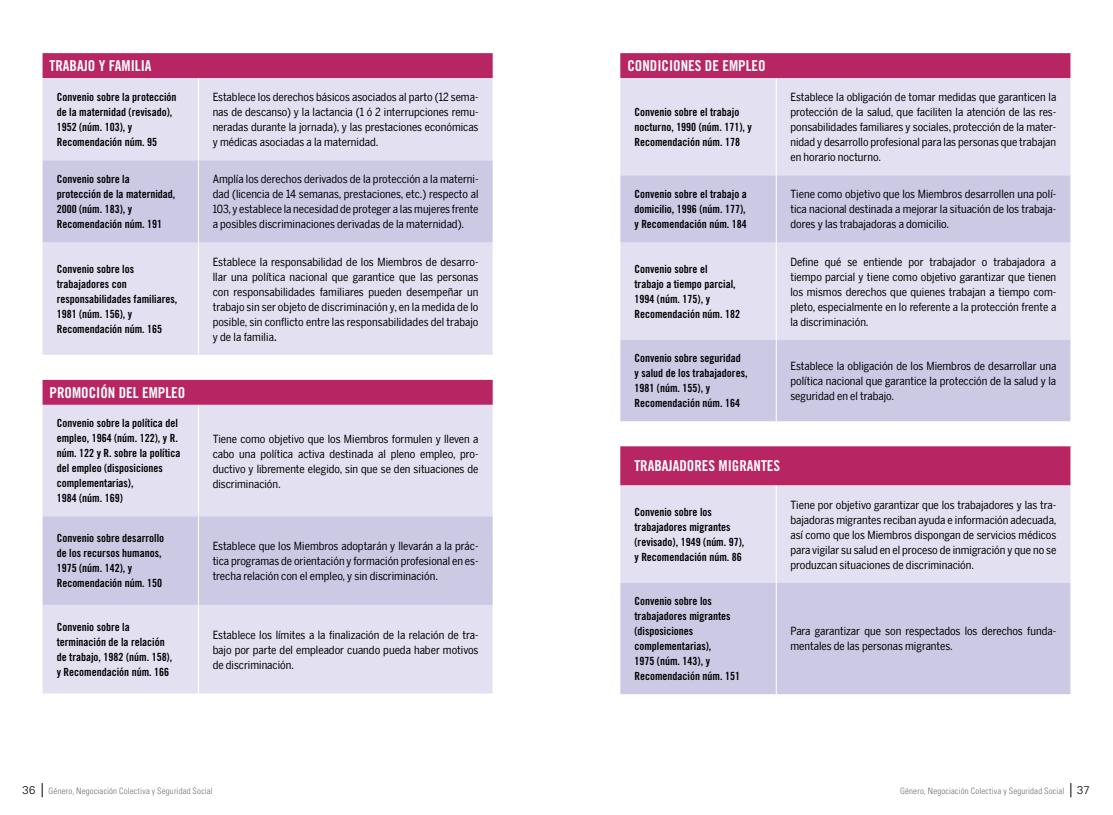
<style>
.page{position:relative;width:1113px;height:815px;background:#fff}
.page>*{position:absolute;margin:0;border:0;box-sizing:border-box;transform-origin:0 0}
.t1{font:15px "Trade Gothic LT Std Bd Cn 20";color:#fff}
.t2{font:11.25px/15px "Benton Sans Cond";color:#000;text-align:justify}
.t3{font:11.25px/15px "Trade Gothic LT Std Bd Cn 20";color:#000}
.t4{font:300 condensed 8.75px "Univers LT Std";letter-spacing:.02em;color:#6d6e71}
.s1{font-weight:500}
.s2{font-stretch:normal;font-size:11.25px;color:#000}
</style>
<div class="page">
<svg style="left:42px;top:783px;width:1px;height:14px"></svg>
<svg style="left:1070px;top:783px;width:1px;height:14px"></svg>
<div style="left:43px;top:53px;width:450px;height:25px;background:#b72563"></div>
<div style="left:43px;top:78px;width:450px;height:615px;background:#e3e1f1"></div>
<svg style="left:43px;top:160px;width:450px;height:445px;background:#d9cfe5"></svg>
<hr style="left:198px;top:78px;width:1px;height:82px;background:#fff">
<hr style="left:198px;top:160px;width:1px;height:83px;background:#fff">
<hr style="left:198px;top:243px;width:1px;height:112px;background:#fff">
<hr style="left:198px;top:405px;width:1px;height:111px;background:#fff">
<hr style="left:198px;top:516px;width:1px;height:89px;background:#fff">
<hr style="left:198px;top:605px;width:1px;height:88px;background:#fff">
<div style="left:620px;top:53px;width:450px;height:25px;background:#b72563"></div>
<div style="left:620px;top:78px;width:450px;height:97px;background:#e3e1f1"></div>
<svg style="left:620px;top:175px;width:450px;height:519px;background:#d5c8e1"></svg>
<hr style="left:776px;top:78px;width:1px;height:97px;background:#fff">
<hr style="left:776px;top:175px;width:1px;height:68px;background:#fff">
<hr style="left:776px;top:243px;width:1px;height:97px;background:#fff">
<hr style="left:776px;top:340px;width:1px;height:81px;background:#fff">
<hr style="left:776px;top:485px;width:1px;height:98px;background:#fff">
<hr style="left:776px;top:583px;width:1px;height:111px;background:#fff">
<h1 class="t1" style="left:50px;top:57px;width:103px">Trabajo y familia</h1>
<p class="t3" style="left:57px;top:89px;width:121px">Convenio sobre la protección de la maternidad (revisado),<br>1952 (núm. 103), y<br>Recomendación núm. 95</p>
<p class="t2" style="left:213px;top:90px;width:267px">Establece los derechos básicos asociados al parto (12 sema&shy;nas de descanso) y la lactancia (1 ó 2 interrupciones remu&shy;neradas durante la jornada), y las prestaciones económicas y médicas asociadas a la maternidad.</p>
<p class="t3" style="left:57px;top:171px;width:120px">Convenio sobre la protección de la maternidad,<br>2000 (núm. 183), y<br>Recomendación núm. 191</p>
<p class="t2" style="left:213px;top:172px;width:267px">Amplía los derechos derivados de la protección a la materni&shy;dad (licencia de 14 semanas, prestaciones, etc.) respecto al 103, y establece la necesidad de proteger a las mujeres frente a posibles discriminaciones derivadas de la maternidad).</p>
<p class="t3" style="left:57px;top:261px;width:122px">Convenio sobre los trabajadores con responsabilidades familiares,<br>1981 (núm. 156), y<br>Recomendación núm. 165</p>
<p class="t2" style="left:213px;top:254px;width:267px">Establece la responsabilidad de los Miembros de desarro&shy;llar una política nacional que garantice que las personas con responsabilidades familiares pueden desempeñar un trabajo sin ser objeto de discriminación y, en la medida de lo posible, sin conflicto entre las responsabilidades del trabajo y de la familia<span class="s1">.</span></p>
<h1 class="t1" style="left:50px;top:383px;width:137px">Promoción del empleo</h1>
<p class="t3" style="left:57px;top:416px;width:125px">Convenio sobre la política del empleo, 1964 (núm. 122), y R. núm. 122 y R. sobre la política del empleo (disposiciones complementarias),<br>1984 (núm. 169)</p>
<p class="t2" style="left:213px;top:431px;width:267px">Tiene como objetivo que los Miembros formulen y lleven a cabo una política activa destinada al pleno empleo, pro&shy;ductivo y libremente elegido, sin que se den situaciones de discriminación.</p>
<p class="t3" style="left:57px;top:531px;width:109px">Convenio sobre desarrollo de los recursos humanos,<br>1975 (núm. 142), y<br>Recomendación núm. 150</p>
<p class="t2" style="left:213px;top:538px;width:267px">Establece que los Miembros adoptarán y llevarán a la prác&shy;tica programas de orientación y formación profesional en es&shy;trecha relación con el empleo, y sin discriminación.</p>
<p class="t3" style="left:57px;top:619px;width:117px">Convenio sobre la terminación de la relación de trabajo, 1982 (núm. 158), y Recomendación núm. 166</p>
<p class="t2" style="left:213px;top:627px;width:267px">Establece los límites a la finalización de la relación de tra&shy;bajo por parte del empleador cuando pueda haber motivos de discriminación.</p>
<h1 class="t1" style="left:627px;top:57px;width:140px">Condiciones de empleo</h1>
<p class="t3" style="left:634px;top:104px;width:119px">Convenio sobre el trabajo nocturno, 1990 (núm. 171), y<br>Recomendación núm. 178</p>
<p class="t2" style="left:790px;top:89px;width:267px">Establece la obligación de tomar medidas que garanticen la protección de la salud, que faciliten la atención de las res&shy;ponsabilidades familiares y sociales, protección de la mater&shy;nidad y desarrollo profesional para las personas que trabajan en horario nocturno.</p>
<p class="t3" style="left:634px;top:186px;width:114px;text-align:justify">Convenio sobre el trabajo a domicilio, 1996 (núm. 177), y Recomendación núm. 184</p>
<p class="t2" style="left:790px;top:187px;width:267px">Tiene como objetivo que los Miembros desarrollen una polí&shy;tica nacional destinada a mejorar la situación de los trabaja&shy;dores y las trabajadoras a domicilio.</p>
<p class="t3" style="left:634px;top:261px;width:107px">Convenio sobre el<br>trabajo a tiempo parcial,<br>1994 (núm. 175), y<br>Recomendación núm. 182</p>
<p class="t2" style="left:790px;top:254px;width:267px">Define qué se entiende por trabajador o trabajadora a tiempo parcial y tiene como objetivo garantizar que tienen los mismos derechos que quienes trabajan a tiempo com&shy;pleto, especialmente en lo referente a la protección frente a la discriminación.</p>
<p class="t3" style="left:634px;top:350px;width:115px">Convenio sobre seguridad y salud de los trabajadores,<br>1981 (núm. 155), y<br>Recomendación núm. 164</p>
<p class="t2" style="left:790px;top:358px;width:267px">Establece la obligación de los Miembros de desarrollar una política nacional que garantice la protección de la salud y la seguridad en el trabajo.</p>
<h1 class="t1" style="left:634px;top:457px;width:147px">Trabajadores migrantes</h1>
<p class="t3" style="left:634px;top:504px;width:111px">Convenio sobre los trabajadores migrantes (revisado), 1949 (núm. 97), y Recomendación núm. 86</p>
<p class="t2" style="left:790px;top:497px;width:268px">Tiene por objetivo garantizar que los trabajadores y las tra&shy;bajadoras migrantes reciban ayuda e información adecuada, así como que los Miembros dispongan de servicios médicos para vigilar su salud en el proceso de inmigración y que no se produzcan situaciones de discriminación.</p>
<p class="t3" style="left:634px;top:593px;width:107px">Convenio sobre los trabajadores migrantes (disposiciones complementarias),<br>1975 (núm. 143), y<br>Recomendación núm. 151</p>
<p class="t2" style="left:790px;top:624px;width:267px">Para garantizar que son respectados los derechos funda&shy;mentales de las personas migrantes.</p>
<p class="t4" style="left:23px;top:786px;width:192px"><span class="s2">36</span> Género, Negociación Colectiva y Seguridad Social</p>
<p class="t4" style="left:900px;top:786px;width:191px">Género, Negociación Colectiva y Seguridad Social <span class="s2">37</span></p>
</div>
